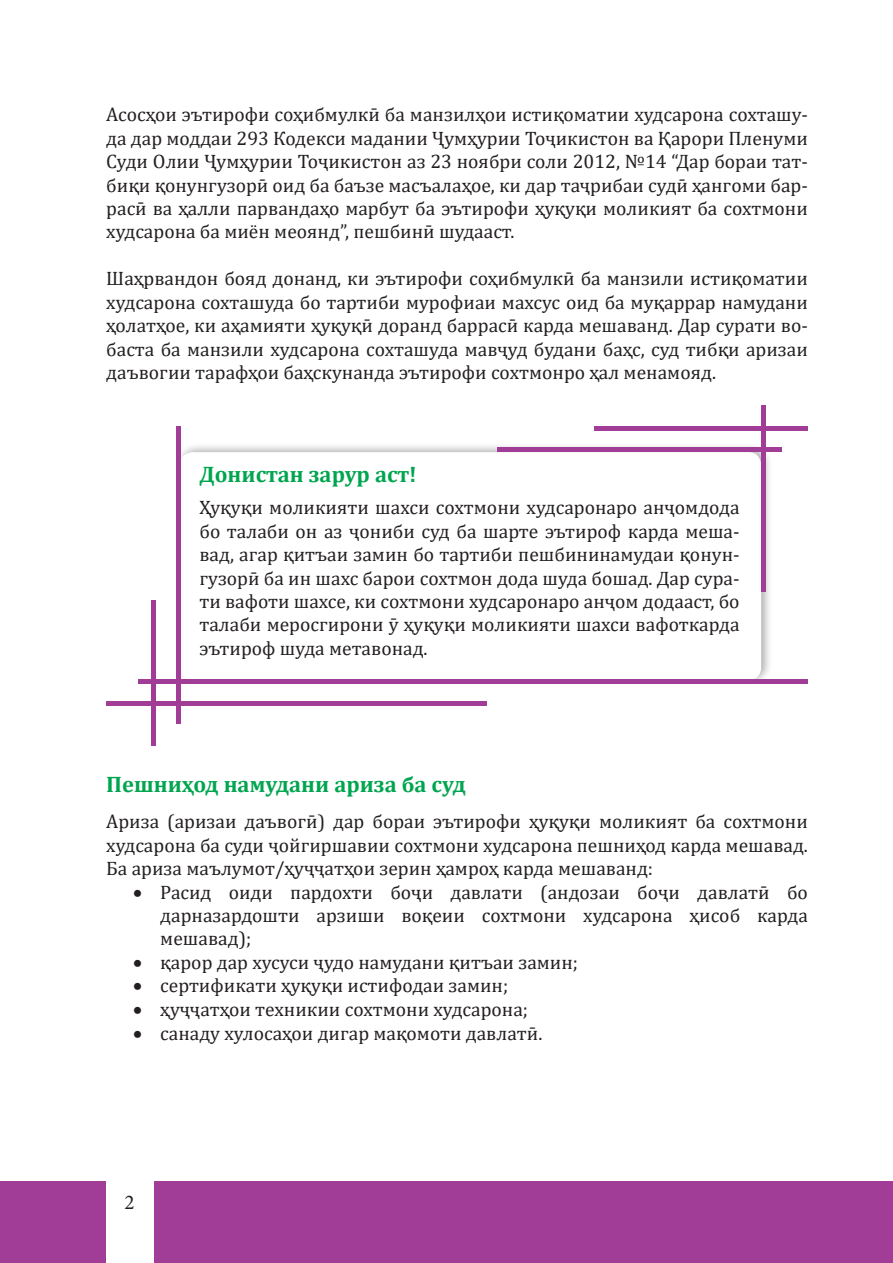
<style>
.page{position:relative;width:893px;height:1263px;background:#fff}
.page>*{position:absolute;margin:0;border:0;box-sizing:border-box;transform-origin:0 0}
.t1{font:700 22.5px "Cambria";color:#00a54f}
.t2{font:21px "Minion Pro";color:#231f20}
.t3{font:19.5px/23.4px "Cambria";color:#231f20;text-align:justify}
</style>
<div class="page">
<div style="left:0;top:1181px;width:893px;height:82px;background:#a13d96"></div>
<div style="left:106px;top:1168px;width:47px;height:95px;background:#fff"></div>
<svg style="left:106px;top:405px;width:702px;height:340px"></svg>
<p class="t3" style="left:106px;top:103px;width:703px">Асосҳои эътирофи соҳибмулкӣ ба манзилҳои истиқоматии худсарона сохташу&shy;да дар моддаи 293 Кодекси мадании Ҷумҳурии Тоҷикистон ва Қарори Пленуми Суди Олии Ҷумҳурии Тоҷикистон аз 23 ноябри соли 2012, №14 “Дар бораи тат&shy;биқи қонунгузорӣ оид ба баъзе масъалаҳое, ки дар таҷрибаи судӣ ҳангоми бар&shy;расӣ ва ҳалли парвандаҳо марбут ба эътирофи ҳуқуқи моликият ба сохтмони худсарона ба миён меоянд”, пешбинӣ шудааст.</p>
<p class="t3" style="left:106px;top:267px;width:703px">Шаҳрвандон бояд донанд, ки эътирофи соҳибмулкӣ ба манзили истиқоматии худсарона сохташуда бо тартиби мурофиаи махсус оид ба муқаррар намудани ҳолатҳое, ки аҳамияти ҳуқуқӣ доранд баррасӣ карда мешаванд. Дар сурати во&shy;баста ба манзили худсарона сохташуда мавҷуд будани баҳс, суд тибқи аризаи даъвогии тарафҳои баҳскунанда эътирофи сохтмонро ҳал менамояд.</p>
<p class="t1" style="left:199px;top:459px;width:219px">Донистан зарур аст!</p>
<p class="t3" style="left:199px;top:496px;width:542px">Ҳуқуқи моликияти шахси сохтмони худсаронаро анҷомдода бо талаби он аз ҷониби суд ба шарте эътироф карда меша&shy;вад, агар қитъаи замин бо тартиби пешбининамудаи қонун&shy;гузорӣ ба ин шахс барои сохтмон дода шуда бошад. Дар сура&shy;ти вафоти шахсе, ки сохтмони худсаронаро анҷом додааст, бо талаби меросгирони ӯ ҳуқуқи моликияти шахси вафоткарда эътироф шуда метавонад.</p>
<p class="t1" style="left:106px;top:768px;width:361px">Пешниҳод намудани ариза ба суд</p>
<p class="t3" style="left:106px;top:810px;width:703px">Ариза (аризаи даъвогӣ) дар бораи эътирофи ҳуқуқи моликият ба сохтмони худсарона ба суди ҷойгиршавии сохтмони худсарона пешниҳод карда мешавад.<br>Ба ариза маълумот/ҳуҷҷатҳои зерин ҳамроҳ карда мешаванд:</p>
<p class="t3" style="left:160px;top:880px;width:649px;text-indent:-27px">• Расид оиди пардохти боҷи давлати (андозаи боҷи давлатӣ бо дарназардошти арзиши воқеии сохтмони худсарона ҳисоб карда мешавад);</p>
<p class="t3" style="left:133px;top:950px;width:446px">• қарор дар хусуси ҷудо намудани қитъаи замин;</p>
<p class="t3" style="left:133px;top:974px;width:376px">• сертификати ҳуқуқи истифодаи замин;</p>
<p class="t3" style="left:133px;top:997px;width:396px">• ҳуҷҷатҳои техникии сохтмони худсарона;</p>
<p class="t3" style="left:133px;top:1021px;width:411px">• санаду хулосаҳои дигар мақомоти давлатӣ.</p>
<p class="t2" style="left:125px;top:1188px;width:12px">2</p>
</div>
